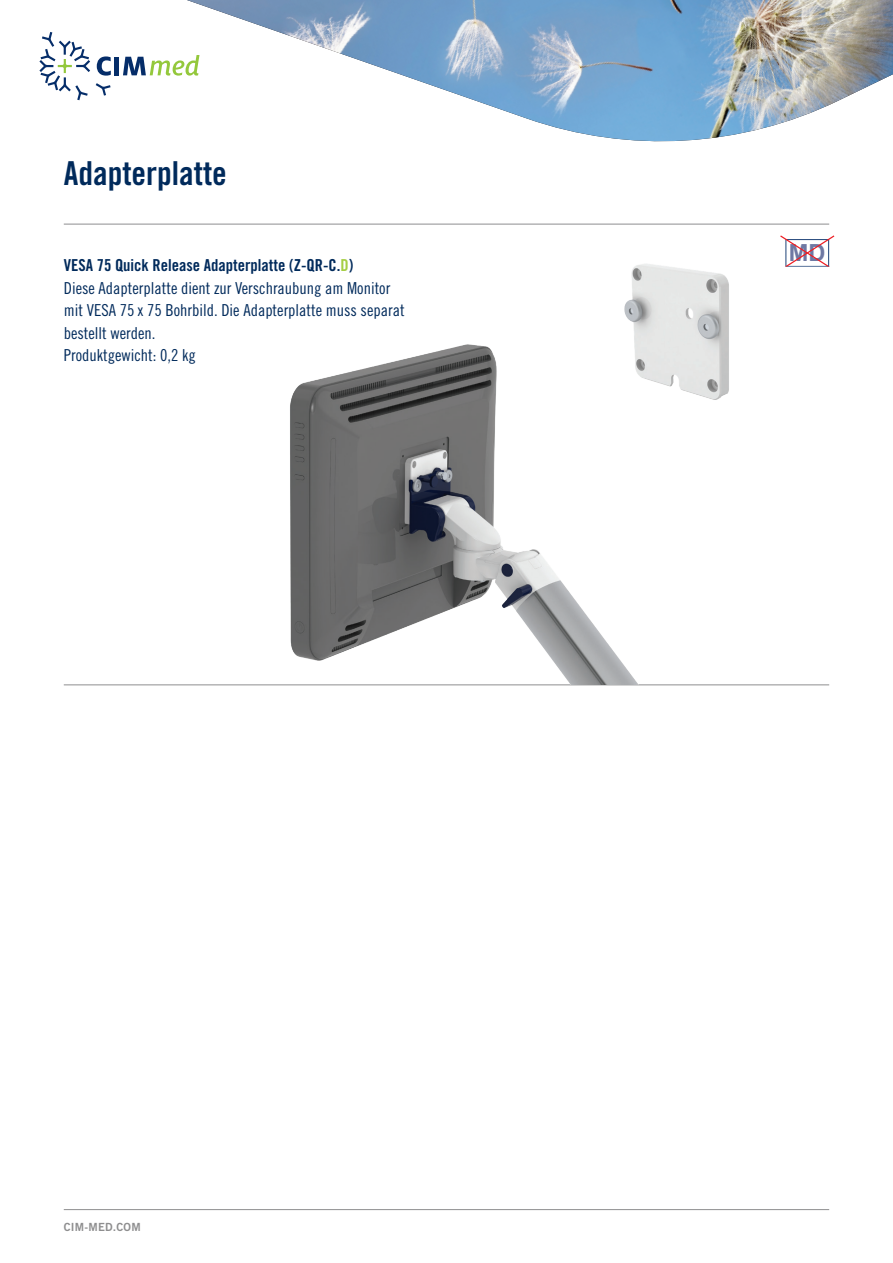
<style>
.page{position:relative;width:893px;height:1263px;background:#fff}
.page>*{position:absolute;margin:0;border:0;box-sizing:border-box;transform-origin:0 0}
.t1{font:33px "Trade Gothic LT Std Bd Cn 20";color:#002a5b}
.t2{font:700 23.7px "Arial";color:#6e78a3}
.t3{font:16.5px/22.5px "Trade Gothic LT Std Cn 18";color:#002a5b}
.t4{font:16.5px "Trade Gothic LT Std Bd Cn 20";color:#002a5b}
.t5{font:11.25px "Trade Gothic LT Std Bd 2";letter-spacing:.02em;color:#8e8e8f}
.s1{color:#a5ce44}
</style>
<div class="page">
<hr style="left:64px;top:224px;width:765px;height:1px;background:#8e8e8f">
<hr style="left:64px;top:1209px;width:765px;height:1px;background:#8e8e8f">
<svg style="left:96px;top:83px;width:15px;height:13px"></svg>
<svg style="left:97px;top:56px;width:14px;height:20px"></svg>
<div style="left:114px;top:57px;width:5px;height:18px;background:#052d69"></div>
<svg style="left:123px;top:56px;width:64px;height:20px"></svg>
<svg style="left:39px;top:32px;width:51px;height:68px"></svg>
<img style="left:187px;top:0;width:706px;height:142px">
<hr style="left:64px;top:685px;width:765px;height:1px;background:#8e8e8f">
<img style="left:624px;top:264px;width:105px;height:53px">
<svg style="left:780px;top:235px;width:54px;height:32px"></svg>
<img style="left:198px;top:317px;width:545px;height:368px">
<h1 class="t1" style="left:64px;top:154px;width:165px">Adapterplatte</h1>
<p class="t4" style="left:64px;top:255px;width:291px">VESA 75 Quick Release Adapterplatte (Z-QR-C.<span class="s1">D</span>)</p>
<p class="t3" style="left:64px;top:276px;width:342px">Diese Adapterplatte dient zur Verschraubung am Monitor mit VESA 75 x 75 Bohrbild. Die Adapterplatte muss separat bestellt werden.<br>Produktgewicht: 0,2 kg</p>
<p class="t5" style="left:64px;top:1220px;width:78px">CIM-MED.COM</p>
<h2 class="t2" style="left:789px;top:236px;width:38px">MD</h2>
</div>
